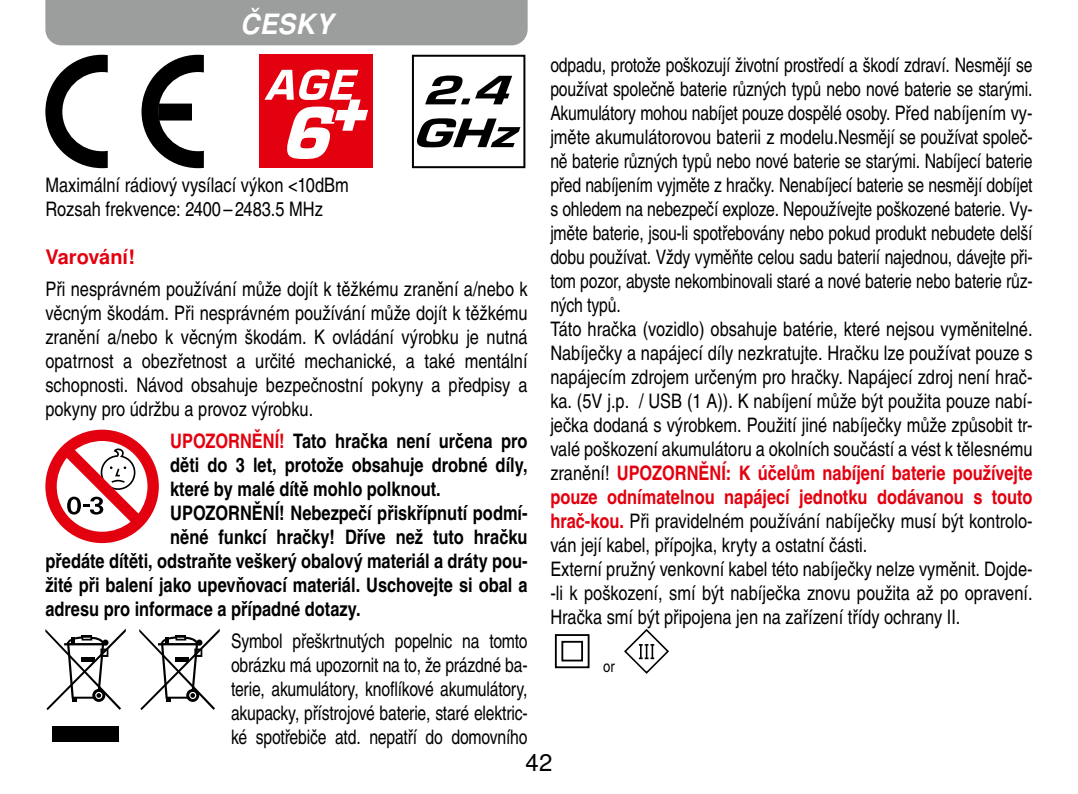
<style>
.page{position:relative;width:1078px;height:794px;background:#fff}
.page>*{position:absolute;margin:0;border:0;box-sizing:border-box;transform-origin:0 0}
.t1{font:italic 700 28px "Nimbus San LOT";letter-spacing:.02em;color:#fff;scale:.94 1}
.t2{font:24px "Nimbus San LOT";color:#000}
.t3{font:20px/24px "Nimbus San LOT Reg Con";letter-spacing:-.01em;color:#000;text-align:justify;scale:.96 1}
.t4{font:20px/24px "Nimbus San LOT Reg Con";letter-spacing:-.01em;color:#000}
.t5{font:20px "Nimbus San LOT Bol Con";color:#000}
.t6{font:20px/24px "Nimbus San LOT Bol Con";color:#e3000f}
.t7{font:700 20px "Nimbus San LOT";color:#e3000f}
.t8{font:16px "Nimbus San LOT Reg Con";color:#000}
.s1{color:#e3000f}
.s2{font-family:"Nimbus San LOT Reg Con";color:#000}
.s3{font-family:"Nimbus San LOT Bol Con";color:#e3000f}
</style>
<div class="page">
<svg style="left:45px;top:55px;width:63px;height:113px"></svg>
<svg style="left:141px;top:55px;width:63px;height:113px"></svg>
<div style="left:259px;top:55px;width:114px;height:113px;background:#e3000f"></div>
<svg style="left:264px;top:70px;width:104px;height:89px"></svg>
<svg style="left:411px;top:54px;width:115px;height:115px"></svg>
<svg style="left:45px;top:430px;width:114px;height:113px"></svg>
<div style="left:52px;top:726px;width:66px;height:16px;background:#000"></div>
<svg style="left:45px;top:628px;width:81px;height:82px"></svg>
<svg style="left:139px;top:628px;width:81px;height:82px"></svg>
<svg style="left:554px;top:634px;width:36px;height:35px"></svg>
<svg style="left:624px;top:629px;width:45px;height:45px"></svg>
<div style="left:45px;top:0;width:482px;height:45px;background:#9c9d9d"></div>
<h1 class="t1" style="left:240px;top:8px;width:100px">ČESKY</h1>
<p class="t4" style="left:45px;top:173px;width:305px">Maximální rádiový vysílací výkon &lt;10dBm<br>Rozsah frekvence: 2400 – 2483.5 MHz</p>
<p class="t7" style="left:45px;top:245px;width:91px">Varování!</p>
<p class="t4" style="left:45px;top:277px;width:483px;text-align:justify">Při nesprávném používání může dojít k těžkému zranění a/nebo k věcným škodám. Při nesprávném používání může dojít k těžkému zranění a/nebo k věcným škodám. K ovládání výrobku je nutná opatrnost a obezřetnost a určité mechanické, a také mentální schopnosti. Návod obsahuje bezpečnostní pokyny a předpisy a pokyny pro údržbu a provoz výrobku.</p>
<p class="t5" style="left:170px;top:429px;width:359px"><span class="s1">UPOZORNĚNÍ!</span> Tato hračka není určena pro</p>
<p class="t5" style="left:170px;top:453px;width:359px">děti do 3 let, protože obsahuje drobné díly,</p>
<p class="t5" style="left:170px;top:477px;width:272px">které by malé dítě mohlo polknout.</p>
<p class="t5" style="left:170px;top:501px;width:359px">UPOZORNĚNÍ! Nebezpečí přiskřípnutí podmí-</p>
<p class="t5" style="left:170px;top:525px;width:359px">něné funkcí hračky! Dříve než tuto hračku</p>
<p class="t5" style="left:45px;top:549px;width:483px">předáte dítěti, odstraňte veškerý obalový materiál a dráty pou-</p>
<p class="t5" style="left:45px;top:573px;width:483px">žité při balení jako upevňovací materiál. Uschovejte si obal a</p>
<p class="t5" style="left:45px;top:597px;width:317px">adresu pro informace a případné dotazy.</p>
<p class="t3" style="left:231px;top:629px;width:310px">Symbol přeškrtnutých popelnic na tomto obrázku má upozornit na to, že prázdné ba&shy;terie, akumulátory, knoflíkové akumulátory, akupacky, přístrojové baterie, staré elektric&shy;ké spotřebiče atd. nepatří do domovního</p>
<p class="t3" style="left:550px;top:53px;width:503px;text-align:left">odpadu, protože poškozují životní prostředí a škodí zdraví. Nesmějí se používat společně baterie různých typů nebo nové baterie se starými.<br>Akumulátory mohou nabíjet pouze dospělé osoby. Před nabíjením vy&shy;jměte akumulátorovou baterii z modelu.Nesmějí se používat společ&shy;ně baterie různých typů nebo nové baterie se starými. Nabíjecí baterie před nabíjením vyjměte z hračky. Nenabíjecí baterie se nesmějí dobíjet s ohledem na nebezpečí exploze. Nepoužívejte poškozené baterie. Vy&shy;jměte baterie, jsou-li spotřebovány nebo pokud produkt nebudete delší dobu používat. Vždy vyměňte celou sadu baterií najednou, dávejte při&shy;tom pozor, abyste nekombinovali staré a nové baterie nebo baterie růz&shy;ných typů.<br>Táto hračka (vozidlo) obsahuje batérie, které nejsou vyměnitelné.<br>Nabíječky a napájecí díly nezkratujte. Hračku lze používat pouze s napájecím zdrojem určeným pro hračky. Napájecí zdroj není hrač&shy;ka. (5V j.p. / USB (1 A)). K nabíjení může být použita pouze nabí&shy;ječka dodaná s výrobkem. Použití jiné nabíječky může způsobit tr&shy;valé poškození akumulátoru a okolních součástí a vést k tělesnému</p>
<p class="t6" style="left:550px;top:462px;width:483px"><span class="s2">zranění!</span> UPOZORNĚNÍ: K účelům nabíjení baterie používejte pouze odnímatelnou napájecí jednotku dodávanou s touto</p>
<p class="t4" style="left:550px;top:509px;width:483px"><span class="s3">hrač-kou.</span> Při pravidelném používání nabíječky musí být kontrolo&shy;ván její kabel, přípojka, kryty a ostatní části.<br>Externí pružný venkovní kabel této nabíječky nelze vyměnit. Dojde--li k poškození, smí být nabíječka znovu použita až po opravení.<br>Hračka smí být připojena jen na zařízení třídy ochrany II.</p>
<p class="t8" style="left:603px;top:657px;width:13px">or</p>
<p class="t2" style="left:525px;top:748px;width:28px">42</p>
</div>
